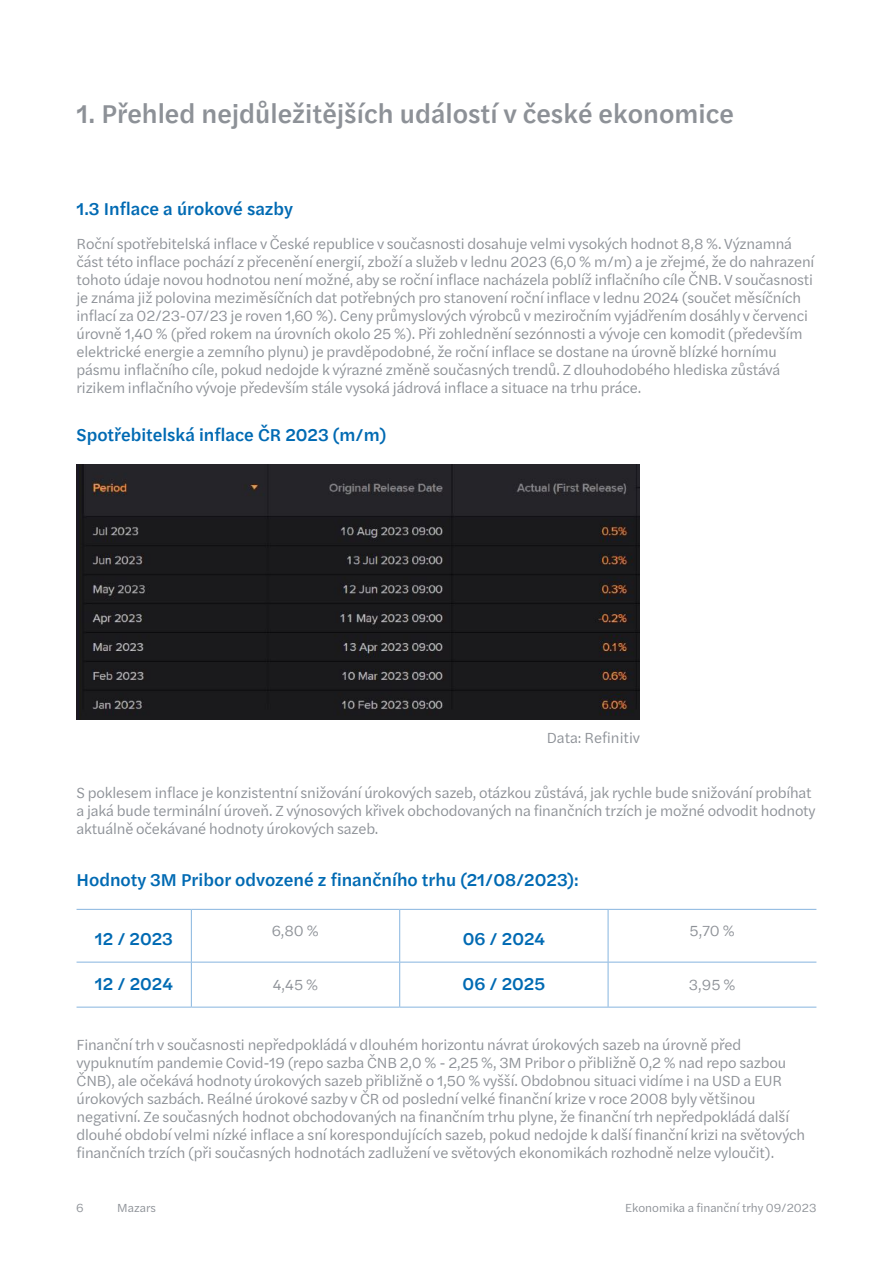
<style>
.page{position:relative;width:893px;height:1263px;background:#fff}
.page>*{position:absolute;margin:0;border:0;box-sizing:border-box;transform-origin:0 0}
.t1{font:500 27px "Halyard Text";color:#8d9197}
.t2{font:500 18px "Halyard Text";color:#006ab3}
.t3{font:15px/18px "Halyard Text";letter-spacing:-.01em;color:#8d9197}
.t4{font:12px "Halyard Text";color:#8d9197}
</style>
<div class="page">
<img style="left:77px;top:464px;width:563px;height:255px">
<hr style="left:77px;top:962px;width:114px;height:1px;background:#87b5df">
<hr style="left:191px;top:962px;width:209px;height:1px;background:#87b5df">
<hr style="left:400px;top:962px;width:208px;height:1px;background:#87b5df">
<hr style="left:608px;top:962px;width:208px;height:1px;background:#87b5df">
<hr style="left:77px;top:1007px;width:114px;height:1px;background:#87b5df">
<hr style="left:191px;top:1007px;width:209px;height:1px;background:#87b5df">
<hr style="left:400px;top:1007px;width:208px;height:1px;background:#87b5df">
<hr style="left:608px;top:1007px;width:208px;height:1px;background:#87b5df">
<hr style="left:191px;top:910px;width:1px;height:52px;background:#87b5df">
<hr style="left:608px;top:910px;width:1px;height:52px;background:#87b5df">
<hr style="left:191px;top:962px;width:1px;height:45px;background:#87b5df">
<hr style="left:608px;top:962px;width:1px;height:45px;background:#87b5df">
<hr style="left:399px;top:910px;width:1px;height:52px;background:#87b5df">
<hr style="left:399px;top:962px;width:1px;height:45px;background:#87b5df">
<hr style="left:77px;top:909px;width:114px;height:1px;background:#87b5df">
<hr style="left:191px;top:909px;width:209px;height:1px;background:#87b5df">
<hr style="left:400px;top:909px;width:208px;height:1px;background:#87b5df">
<hr style="left:608px;top:909px;width:208px;height:1px;background:#87b5df">
<h1 class="t1" style="left:77px;top:94px;width:659px">1. Přehled nejdůležitějších událostí v české ekonomice</h1>
<p class="t2" style="left:77px;top:196px;width:218px">1.3 Inflace a úrokové sazby</p>
<p class="t3" style="left:77px;top:234px;width:739px">Roční spotřebitelská inflace v České republice v současnosti dosahuje velmi vysokých hodnot 8,8 %. Významná část této inflace pochází z přecenění energií, zboží a služeb v lednu 2023 (6,0 % m/m) a je zřejmé, že do nahrazení tohoto údaje novou hodnotou není možné, aby se roční inflace nacházela poblíž inflačního cíle ČNB. V současnosti je známa již polovina meziměsíčních dat potřebných pro stanovení roční inflace v lednu 2024 (součet měsíčních inflací za 02/23-07/23 je roven 1,60 %). Ceny průmyslových výrobců v meziročním vyjádřením dosáhly v červenci úrovně 1,40 % (před rokem na úrovních okolo 25 %). Při zohlednění sezónnosti a vývoje cen komodit (především elektrické energie a zemního plynu) je pravděpodobné, že roční inflace se dostane na úrovně blízké hornímu pásmu inflačního cíle, pokud nedojde k výrazné změně současných trendů. Z dlouhodobého hlediska zůstává rizikem inflačního vývoje především stále vysoká jádrová inflace a situace na trhu práce.</p>
<p class="t2" style="left:77px;top:422px;width:311px">Spotřebitelská inflace ČR 2023 (m/m)</p>
<p class="t3" style="left:547px;top:728px;width:95px">Data: Refinitiv</p>
<p class="t3" style="left:77px;top:783px;width:741px">S poklesem inflace je konzistentní snižování úrokových sazeb, otázkou zůstává, jak rychle bude snižování probíhat a jaká bude terminální úroveň. Z výnosových křivek obchodovaných na finančních trzích je možné odvodit hodnoty aktuálně očekávané hodnoty úrokových sazeb.</p>
<p class="t2" style="left:77px;top:867px;width:504px">Hodnoty 3M Pribor odvozené z finančního trhu (21/08/2023):</p>
<p class="t2" style="left:95px;top:926px;width:80px">12 / 2023</p>
<p class="t3" style="left:272px;top:921px;width:48px">6,80 %</p>
<p class="t2" style="left:463px;top:926px;width:84px">06 / 2024</p>
<p class="t3" style="left:690px;top:921px;width:47px">5,70 %</p>
<p class="t2" style="left:95px;top:971px;width:79px">12 / 2024</p>
<p class="t3" style="left:273px;top:975px;width:47px">4,45 %</p>
<p class="t2" style="left:463px;top:971px;width:84px">06 / 2025</p>
<p class="t3" style="left:689px;top:975px;width:48px">3,95 %</p>
<p class="t3" style="left:77px;top:1035px;width:730px">Finanční trh v současnosti nepředpokládá v dlouhém horizontu návrat úrokových sazeb na úrovně před vypuknutím pandemie Covid-19 (repo sazba ČNB 2,0 % - 2,25 %, 3M Pribor o přibližně 0,2 % nad repo sazbou ČNB), ale očekává hodnoty úrokových sazeb přibližně o 1,50 % vyšší. Obdobnou situaci vidíme i na USD a EUR úrokových sazbách. Reálné úrokové sazby v ČR od poslední velké finanční krize v roce 2008 byly většinou negativní. Ze současných hodnot obchodovaných na finančním trhu plyne, že finanční trh nepředpokládá další dlouhé období velmi nízké inflace a sní korespondujících sazeb, pokud nedojde k další finanční krizi na světových finančních trzích (při současných hodnotách zadlužení ve světových ekonomikách rozhodně nelze vyloučit).</p>
<p class="t4" style="left:77px;top:1199px;width:8px">6</p>
<p class="t4" style="left:117px;top:1199px;width:40px">Mazars</p>
<p class="t4" style="left:625px;top:1199px;width:193px">Ekonomika a finanční trhy 09/2023</p>
</div>
